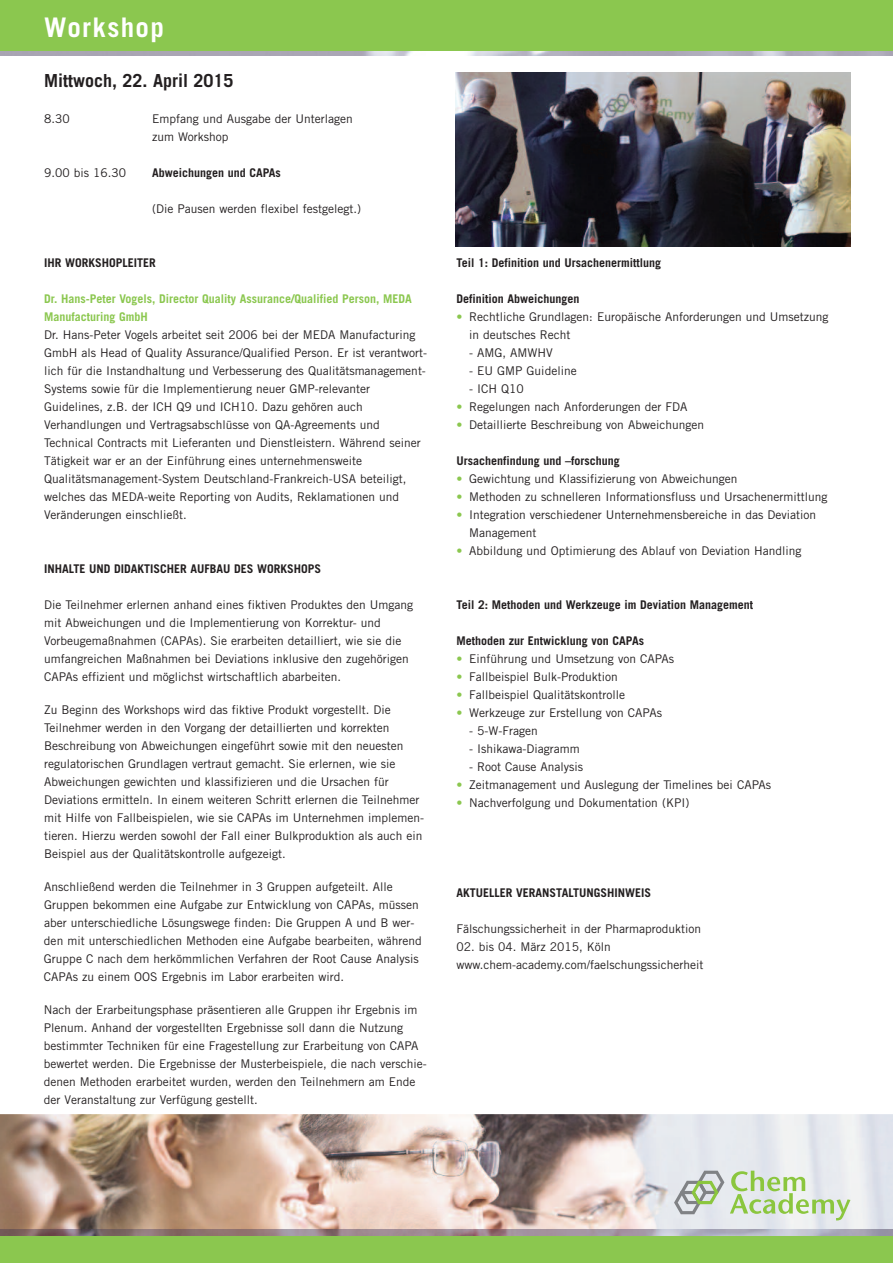
<style>
.page{position:relative;width:893px;height:1263px;background:#fff}
.page>*{position:absolute;margin:0;border:0;box-sizing:border-box;transform-origin:0 0}
.t1{font:700 27px "Trade Gothic";letter-spacing:.05em;color:#fff}
.t2{font:700 18px "Trade Gothic";color:#231f20}
.t3{font:12px/18px "Trade Gothic";color:#231f20}
.t4{font:700 12px "Trade Gothic";color:#231f20}
.t5{font:700 12px/18px "Trade Gothic";color:#8bc74f}
.s1{color:#8bc74f}
</style>
<div class="page">
<img style="left:0;top:51px;width:893px;height:4px">
<div style="left:0;top:0;width:893px;height:51px;background:#8bc74f"></div>
<img style="left:0;top:1114px;width:893px;height:122px">
<svg style="left:674px;top:1171px;width:50px;height:43px;background:#c3cbc2"></svg>
<svg style="left:730px;top:1171px;width:120px;height:49px;background:#d1e1c4"></svg>
<div style="left:0;top:1236px;width:893px;height:27px;background:#8bc74f"></div>
<img style="left:455px;top:72px;width:395px;height:175px">
<h1 class="t1" style="left:44px;top:10px;width:121px">Workshop</h1>
<h2 class="t2" style="left:44px;top:69px;width:191px">Mittwoch, 22. April 2015</h2>
<p class="t3" style="left:44px;top:109px;width:27px">8.30</p>
<p class="t3" style="left:152px;top:109px;width:202px">Empfang und Ausgabe der Unterlagen zum Workshop</p>
<p class="t3" style="left:44px;top:163px;width:84px">9.00 bis 16.30</p>
<p class="t4" style="left:152px;top:165px;width:130px">Abweichungen und CAPAs</p>
<p class="t3" style="left:152px;top:199px;width:211px">(Die Pausen werden flexibel festgelegt.)</p>
<p class="t4" style="left:44px;top:255px;width:113px">IHR WORKSHOPLEITER</p>
<p class="t5" style="left:44px;top:289px;width:369px">Dr. Hans-Peter Vogels, Director Quality Assurance/Qualified Person, MEDA<br>Manufacturing GmbH</p>
<p class="t3" style="left:44px;top:325px;width:385px">Dr. Hans-Peter Vogels arbeitet seit 2006 bei der MEDA Manufacturing GmbH als Head of Quality Assurance/Qualified Person. Er ist verantwort&shy;lich für die Instandhaltung und Verbesserung des Qualitätsmanagement-Systems sowie für die Implementierung neuer GMP-relevanter Guidelines, z.B. der ICH Q9 und ICH10. Dazu gehören auch Verhandlungen und Vertragsabschlüsse von QA-Agreements und Technical Contracts mit Lieferanten und Dienstleistern. Während seiner Tätigkeit war er an der Einführung eines unternehmensweite Qualitätsmanagement-System Deutschland-Frankreich-USA beteiligt, welches das MEDA-weite Reporting von Audits, Reklamationen und Veränderungen einschließt.</p>
<p class="t4" style="left:44px;top:561px;width:279px">INHALTE UND DIDAKTISCHER AUFBAU DES WORKSHOPS</p>
<p class="t3" style="left:44px;top:595px;width:371px">Die Teilnehmer erlernen anhand eines fiktiven Produktes den Umgang mit Abweichungen und die Implementierung von Korrektur- und Vorbeugemaßnahmen (CAPAs). Sie erarbeiten detailliert, wie sie die umfangreichen Maßnahmen bei Deviations inklusive den zugehörigen CAPAs effizient und möglichst wirtschaftlich abarbeiten.</p>
<p class="t3" style="left:44px;top:700px;width:382px">Zu Beginn des Workshops wird das fiktive Produkt vorgestellt. Die Teilnehmer werden in den Vorgang der detaillierten und korrekten Beschreibung von Abweichungen eingeführt sowie mit den neuesten regulatorischen Grundlagen vertraut gemacht. Sie erlernen, wie sie Abweichungen gewichten und klassifizieren und die Ursachen für Deviations ermitteln. In einem weiteren Schritt erlernen die Teilnehmer mit Hilfe von Fallbeispielen, wie sie CAPAs im Unternehmen implemen&shy;tieren. Hierzu werden sowohl der Fall einer Bulkproduktion als auch ein Beispiel aus der Qualitätskontrolle aufgezeigt.</p>
<p class="t3" style="left:44px;top:877px;width:379px">Anschließend werden die Teilnehmer in 3 Gruppen aufgeteilt. Alle Gruppen bekommen eine Aufgabe zur Entwicklung von CAPAs, müssen aber unterschiedliche Lösungswege finden: Die Gruppen A und B wer&shy;den mit unterschiedlichen Methoden eine Aufgabe bearbeiten, während Gruppe C nach dem herkömmlichen Verfahren der Root Cause Analysis CAPAs zu einem OOS Ergebnis im Labor erarbeiten wird.</p>
<p class="t3" style="left:44px;top:1000px;width:384px">Nach der Erarbeitungsphase präsentieren alle Gruppen ihr Ergebnis im Plenum. Anhand der vorgestellten Ergebnisse soll dann die Nutzung bestimmter Techniken für eine Fragestellung zur Erarbeitung von CAPA bewertet werden. Die Ergebnisse der Musterbeispiele, die nach verschie&shy;denen Methoden erarbeitet wurden, werden den Teilnehmern am Ende der Veranstaltung zur Verfügung gestellt.</p>
<p class="t4" style="left:456px;top:255px;width:206px">Teil 1: Definition und Ursachenermittlung</p>
<p class="t4" style="left:456px;top:291px;width:125px">Definition Abweichungen</p>
<p class="t3" style="left:469px;top:307px;width:361px;text-indent:-13px"><span class="s1">•</span> Rechtliche Grundlagen: Europäische Anforderungen und Umsetzung in deutsches Recht</p>
<p class="t3" style="left:469px;top:343px;width:85px">- AMG, AMWHV</p>
<p class="t3" style="left:469px;top:361px;width:109px">- EU GMP Guideline</p>
<p class="t3" style="left:469px;top:379px;width:56px">- ICH Q10</p>
<p class="t3" style="left:456px;top:397px;width:232px"><span class="s1">•</span> Regelungen nach Anforderungen der FDA</p>
<p class="t3" style="left:456px;top:415px;width:249px"><span class="s1">•</span> Detaillierte Beschreibung von Abweichungen</p>
<p class="t4" style="left:456px;top:453px;width:165px">Ursachenfindung und –forschung</p>
<p class="t3" style="left:456px;top:469px;width:282px"><span class="s1">•</span> Gewichtung und Klassifizierung von Abweichungen</p>
<p class="t3" style="left:456px;top:487px;width:372px"><span class="s1">•</span> Methoden zu schnelleren Informationsfluss und Ursachenermittlung</p>
<p class="t3" style="left:469px;top:505px;width:348px;text-indent:-13px"><span class="s1">•</span> Integration verschiedener Unternehmensbereiche in das Deviation<br>Management</p>
<p class="t3" style="left:456px;top:541px;width:346px"><span class="s1">•</span> Abbildung und Optimierung des Ablauf von Deviation Handling</p>
<p class="t4" style="left:456px;top:597px;width:298px">Teil 2: Methoden und Werkzeuge im Deviation Management</p>
<p class="t4" style="left:456px;top:633px;width:189px">Methoden zur Entwicklung von CAPAs</p>
<p class="t3" style="left:456px;top:649px;width:219px"><span class="s1">•</span> Einführung und Umsetzung von CAPAs</p>
<p class="t3" style="left:456px;top:667px;width:163px"><span class="s1">•</span> Fallbeispiel Bulk-Produktion</p>
<p class="t3" style="left:456px;top:685px;width:170px"><span class="s1">•</span> Fallbeispiel Qualitätskontrolle</p>
<p class="t3" style="left:456px;top:703px;width:207px"><span class="s1">•</span> Werkzeuge zur Erstellung von CAPAs</p>
<p class="t3" style="left:469px;top:721px;width:70px">- 5-W-Fragen</p>
<p class="t3" style="left:469px;top:739px;width:112px">- Ishikawa-Diagramm</p>
<p class="t3" style="left:469px;top:757px;width:116px">- Root Cause Analysis</p>
<p class="t3" style="left:456px;top:775px;width:316px"><span class="s1">•</span> Zeitmanagement und Auslegung der Timelines bei CAPAs</p>
<p class="t3" style="left:456px;top:793px;width:234px"><span class="s1">•</span> Nachverfolgung und Dokumentation (KPI)</p>
<p class="t4" style="left:456px;top:885px;width:196px">AKTUELLER VERANSTALTUNGSHINWEIS</p>
<p class="t3" style="left:456px;top:919px;width:246px">Fälschungssicherheit in der Pharmaproduktion</p>
<p class="t3" style="left:456px;top:937px;width:249px">02. bis 04. März 2015, Köln www.chem-academy.com/faelschungssicherheit</p>
</div>
